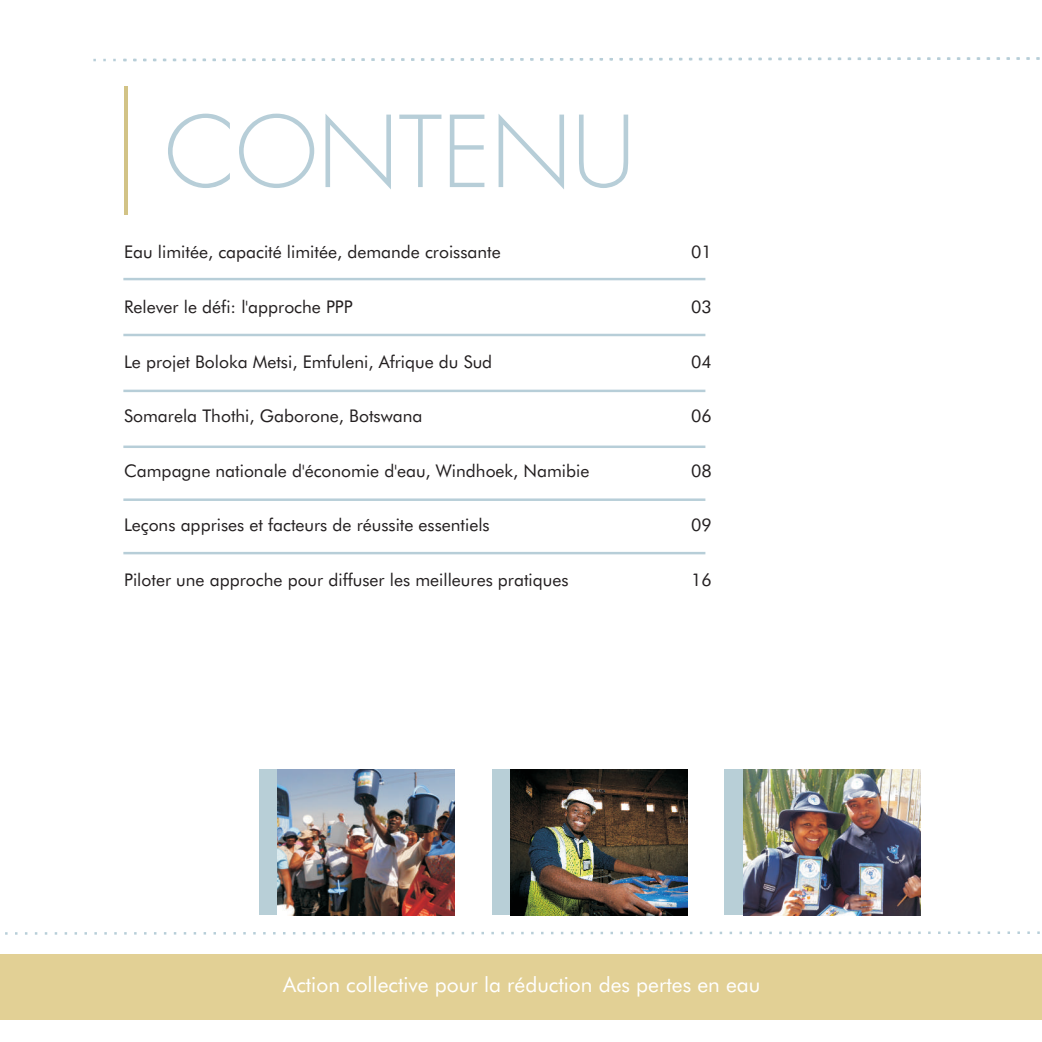
<style>
.page{position:relative;width:1042px;height:1042px;background:#fff}
.page>*{position:absolute;margin:0;border:0;box-sizing:border-box;transform-origin:0 0}
.t1{font:300 96.08px "Futura";color:#b7ced8}
.t2{font:21px "Futura BT";color:#fff}
.t3{font:17.5px "Futura BT";color:#231f20}
</style>
<div class="page">
<div style="left:259px;top:769px;width:19px;height:146px;background:#b8cfd7"></div>
<img style="left:278px;top:769px;width:176px;height:146px">
<div style="left:492px;top:769px;width:18px;height:146px;background:#b8cfd7"></div>
<img style="left:510px;top:769px;width:177px;height:146px">
<div style="left:724px;top:769px;width:19px;height:146px;background:#b8cfd7"></div>
<img style="left:743px;top:769px;width:177px;height:146px">
<div style="left:0;top:954px;width:1042px;height:65px;background:#e2d095"></div>
<svg style="left:5px;top:931px;width:1035px;height:4px"></svg>
<hr style="left:124px;top:86px;width:4px;height:129px;background:#d2c386">
<svg style="left:93px;top:57px;width:947px;height:5px"></svg>
<hr style="left:123px;top:278px;width:582px;height:2px;background:#b7ced8">
<hr style="left:123px;top:334px;width:582px;height:2px;background:#b7ced8">
<hr style="left:123px;top:390px;width:582px;height:2px;background:#b7ced8">
<hr style="left:123px;top:445px;width:582px;height:3px;background:#b7ced8">
<hr style="left:123px;top:498px;width:582px;height:3px;background:#b7ced8">
<hr style="left:123px;top:552px;width:582px;height:2px;background:#b7ced8">
<h1 class="t1" style="left:164px;top:107px;width:472px">CONTENU</h1>
<p class="t3" style="left:124px;top:245px;width:378px">Eau limitée, capacité limitée, demande croissante</p>
<p class="t3" style="left:691px;top:245px;width:22px">01</p>
<p class="t3" style="left:124px;top:300px;width:230px">Relever le défi: l'approche PPP</p>
<p class="t3" style="left:691px;top:300px;width:22px">03</p>
<p class="t3" style="left:124px;top:354px;width:370px">Le projet Boloka Metsi, Emfuleni, Afrique du Sud</p>
<p class="t3" style="left:691px;top:354px;width:22px">04</p>
<p class="t3" style="left:124px;top:409px;width:300px">Somarela Thothi, Gaborone, Botswana</p>
<p class="t3" style="left:691px;top:409px;width:22px">06</p>
<p class="t3" style="left:124px;top:463px;width:467px">Campagne nationale d'économie d'eau, Windhoek, Namibie</p>
<p class="t3" style="left:691px;top:463px;width:22px">08</p>
<p class="t3" style="left:124px;top:518px;width:367px">Leçons apprises et facteurs de réussite essentiels</p>
<p class="t3" style="left:691px;top:518px;width:22px">09</p>
<p class="t3" style="left:124px;top:572px;width:446px">Piloter une approche pour diffuser les meilleures pratiques</p>
<p class="t3" style="left:691px;top:572px;width:22px">16</p>
<p class="t2" style="left:283px;top:976px;width:478px">Action collective pour la réduction des pertes en eau</p>
</div>
